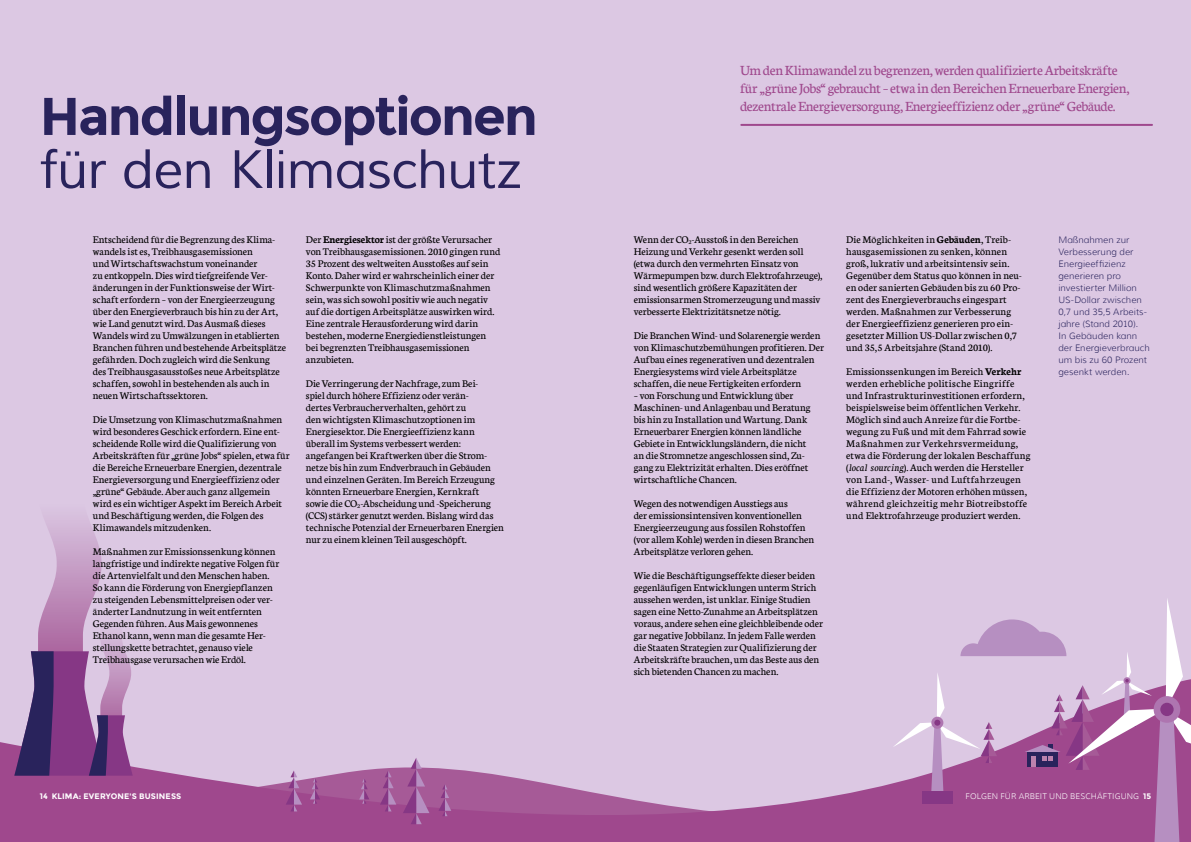
<style>
.page{position:relative;width:1191px;height:842px;background:#fff}
.page>*{position:absolute;margin:0;border:0;box-sizing:border-box;transform-origin:0 0}
.t1{font:700 53px "Montserrat";letter-spacing:-.04em;color:#29235c}
.t2{font:53px "Muli";letter-spacing:-.02em;color:#29235c}
.t3{font:15px/18px "Neuton";letter-spacing:-.015em;color:#9f488d}
.t4{font:11px/12px "Neuton";letter-spacing:.005em;color:#000}
.t5{font:300 9px/12px "Muli";letter-spacing:.005em;color:#29235c}
.t6{font:300 8px "Muli";letter-spacing:.01em;color:#fff}
.t7{font:700 8px "Montserrat";letter-spacing:.02em;color:#fff}
.s1{font-weight:700}
.s2{font-style:italic}
.s3{font-family:"Montserrat";font-weight:700}
</style>
<div class="page">
<div style="left:0;top:0;width:595px;height:842px;background:#dcc8e3"></div>
<div style="left:595px;top:0;width:596px;height:842px;background:#dcc8e3"></div>
<svg style="left:0;top:742px;width:892px;height:100px"></svg>
<hr style="left:741px;top:124px;width:411px;height:2px;background:#9f488d">
<svg style="left:14px;top:520px;width:119px;height:256px"></svg>
<svg style="left:286px;top:770px;width:16px;height:41px"></svg>
<svg style="left:380px;top:770px;width:16px;height:41px"></svg>
<svg style="left:438px;top:784px;width:13px;height:32px"></svg>
<svg style="left:403px;top:758px;width:26px;height:66px;background:#a867a2"></svg>
<svg style="left:359px;top:778px;width:10px;height:26px"></svg>
<svg style="left:310px;top:778px;width:10px;height:26px"></svg>
<svg style="left:892px;top:598px;width:299px;height:244px"></svg>
<div style="left:1153px;top:696px;width:27px;height:27px;background:#ae75b0;border-radius:50%"></div>
<div style="left:1160px;top:703px;width:13px;height:13px;background:#863785;border-radius:50%"></div>
<h1 class="t1" style="left:40px;top:85px;width:499px">Handlungsoptionen</h1>
<h1 class="t2" style="left:40px;top:137px;width:483px">für den Klimaschutz</h1>
<p class="t4" style="left:93px;top:234px;width:195px">Entscheidend für die Begrenzung des Klima&shy;wandels ist es, Treibhausgasemissionen<br>und Wirtschaftswachstum voneinander<br>zu entkoppeln. Dies wird tiefgreifende Ver&shy;änderungen in der Funktionsweise der Wirt&shy;schaft erfordern – von der Energieerzeugung über den Energieverbrauch bis hin zu der Art, wie Land genutzt wird. Das Ausmaß dieses Wandels wird zu Umwälzungen in etablierten Branchen führen und bestehende Arbeitsplätze gefährden. Doch zugleich wird die Senkung<br>des Treibhausgasausstoßes neue Arbeitsplätze schaffen, sowohl in bestehenden als auch in neuen Wirtschaftssektoren.</p>
<p class="t4" style="left:93px;top:414px;width:191px">Die Umsetzung von Klimaschutzmaßnahmen wird besonderes Geschick erfordern. Eine ent&shy;scheidende Rolle wird die Qualifizierung von Arbeitskräften für</p>
<p class="t4" style="left:171px;top:456px;width:5px">”</p>
<p class="t4" style="left:93px;top:450px;width:198px;text-indent:82px">grüne Jobs“ spielen, etwa für die Bereiche Erneuerbare Energien, dezentrale<br>Energieversorgung und Energieeffizienz oder</p>
<p class="t4" style="left:93px;top:492px;width:5px">”</p>
<p class="t4" style="left:93px;top:486px;width:191px;text-indent:3px">grüne“ Gebäude. Aber auch ganz allgemein wird es ein wichtiger Aspekt im Bereich Arbeit und Beschäftigung werden, die Folgen des Klimawandels mitzudenken.</p>
<p class="t4" style="left:93px;top:546px;width:188px">Maßnahmen zur Emissionssenkung können langfristige und indirekte negative Folgen für die Artenvielfalt und den Menschen haben.<br>So kann die Förderung von Energiepflanzen zu steigenden Lebensmittelpreisen oder ver&shy;änderter Landnutzung in weit entfernten Gegenden führen. Aus Mais gewonnenes Ethanol kann, wenn man die gesamte Her&shy;stellungskette betrachtet, genauso viele Treibhausgase verursachen wie Erdöl.</p>
<p class="t4" style="left:306px;top:234px;width:196px">Der <span class="s1">Energiesektor</span> ist der größte Verursacher von Treibhausgasemissionen. 2010 gingen rund 35 Prozent des weltweiten Ausstoßes auf sein Konto. Daher wird er wahrscheinlich einer der Schwerpunkte von Klimaschutzmaßnahmen sein, was sich sowohl positiv wie auch negativ auf die dortigen Arbeitsplätze auswirken wird.<br>Eine zentrale Herausforderung wird darin bestehen, moderne Energiedienstleistungen bei begrenzten Treibhausgasemissionen anzubieten.</p>
<p class="t4" style="left:306px;top:378px;width:199px">Die Verringerung der Nachfrage, zum Bei-<br>spiel durch höhere Effizienz oder verän-<br>dertes Verbraucherverhalten, gehört zu<br>den wichtigsten Klimaschutzoptionen im Energiesektor. Die Energieeffizienz kann überall im Systems verbessert werden: angefangen bei Kraftwerken über die Strom&shy;netze bis hin zum Endverbrauch in Gebäuden und einzelnen Geräten. Im Bereich Erzeugung könnten Erneuerbare Energien, Kernkraft sowie die CO<sub>2</sub>-Abscheidung und -Speicherung (CCS) stärker genutzt werden. Bislang wird das technische Potenzial der Erneuerbaren Energien nur zu einem kleinen Teil ausgeschöpft.</p>
<h2 class="t3" style="left:740px;top:61px;width:379px">Um den Klimawandel zu begrenzen, werden qualifizierte Arbeitskräfte für</h2>
<h2 class="t3" style="left:759px;top:87px;width:7px">”</h2>
<h2 class="t3" style="left:740px;top:79px;width:391px;text-indent:25px">grüne Jobs“ gebraucht – etwa in den Bereichen Erneuerbare Energien, dezentrale Energieversorgung, Energieeffizienz oder</h2>
<h2 class="t3" style="left:1022px;top:105px;width:7px">”</h2>
<h2 class="t3" style="left:1028px;top:97px;width:89px">grüne“ Gebäude.</h2>
<p class="t4" style="left:634px;top:234px;width:190px">Wenn der CO<sub>2</sub>-Ausstoß in den Bereichen Heizung und Verkehr gesenkt werden soll (etwa durch den vermehrten Einsatz von Wärmepumpen bzw. durch Elektrofahrzeuge), sind wesentlich größere Kapazitäten der emissionsarmen Stromerzeugung und massiv verbesserte Elektrizitätsnetze nötig.</p>
<p class="t4" style="left:634px;top:330px;width:192px">Die Branchen Wind- und Solarenergie werden von Klimaschutzbemühungen profitieren. Der Aufbau eines regenerativen und dezentralen Energiesystems wird viele Arbeitsplätze schaffen, die neue Fertigkeiten erfordern</p>
<p class="t4" style="left:634px;top:390px;width:178px">– von Forschung und Entwicklung über Maschinen- und Anlagenbau und Beratung bis hin zu Installation und Wartung. Dank Erneuerbarer Energien können ländliche Gebiete in Entwicklungsländern, die nicht an die Stromnetze angeschlossen sind, Zu&shy;gang zu Elektrizität erhalten. Dies eröffnet wirtschaftliche Chancen.</p>
<p class="t4" style="left:634px;top:498px;width:182px">Wegen des notwendigen Ausstiegs aus<br>der emissionsintensiven konventionellen Energieerzeugung aus fossilen Rohstoffen (vor allem Kohle) werden in diesen Branchen Arbeitsplätze verloren gehen.</p>
<p class="t4" style="left:634px;top:570px;width:191px">Wie die Beschäftigungseffekte dieser beiden gegenläufigen Entwicklungen unterm Strich aussehen werden, ist unklar. Einige Studien sagen eine Netto-Zunahme an Arbeitsplätzen voraus, andere sehen eine gleichbleibende oder gar negative Jobbilanz. In jedem Falle werden die Staaten Strategien zur Qualifizierung der Arbeitskräfte brauchen, um das Beste aus den sich bietenden Chancen zu machen.</p>
<p class="t4" style="left:846px;top:234px;width:176px">Die Möglichkeiten in <span class="s1">Gebäuden</span>, Treib&shy;hausgasemissionen zu senken, können groß, lukrativ und arbeitsintensiv sein.<br>Gegenüber dem Status quo können in neu&shy;en oder sanierten Gebäuden bis zu 60 Pro&shy;zent des Energieverbrauchs eingespart werden. Maßnahmen zur Verbesserung der Energieeffizienz generieren pro ein&shy;gesetzter Million US-Dollar zwischen 0,7 und 35,5 Arbeitsjahre (Stand 2010).</p>
<p class="t4" style="left:846px;top:366px;width:186px">Emissionssenkungen im Bereich <span class="s1">Verkehr </span>werden erhebliche politische Eingriffe und Infrastrukturinvestitionen erfordern, beispielsweise beim öffentlichen Verkehr.<br>Möglich sind auch Anreize für die Fortbe&shy;wegung zu Fuß und mit dem Fahrrad sowie Maßnahmen zur Verkehrsvermeidung, etwa die Förderung der lokalen Beschaffung (<span class="s2">local sourcing</span>). Auch werden die Hersteller von Land-, Wasser- und Luftfahrzeugen die Effizienz der Motoren erhöhen müssen, während gleichzeitig mehr Biotreibstoffe und Elektrofahrzeuge produziert werden.</p>
<p class="t5" style="left:1058px;top:234px;width:93px">Maßnahmen zur<br>Verbesserung der<br>Energieeffizienz generieren pro investierter Million<br>US-Dollar zwischen<br>0,7 und 35,5 Arbeits&shy;jahre (Stand 2010).<br>In Gebäuden kann der Energieverbrauch um bis zu 60 Prozent gesenkt werden.</p>
<p class="t7" style="left:40px;top:791px;width:143px">14 KLIMA: EVERYONE'S BUSINESS</p>
<p class="t6" style="left:965px;top:791px;width:187px">FOLGEN FÜR ARBEIT UND BESCHÄFTIGUNG <span class="s3">15</span></p>
</div>
